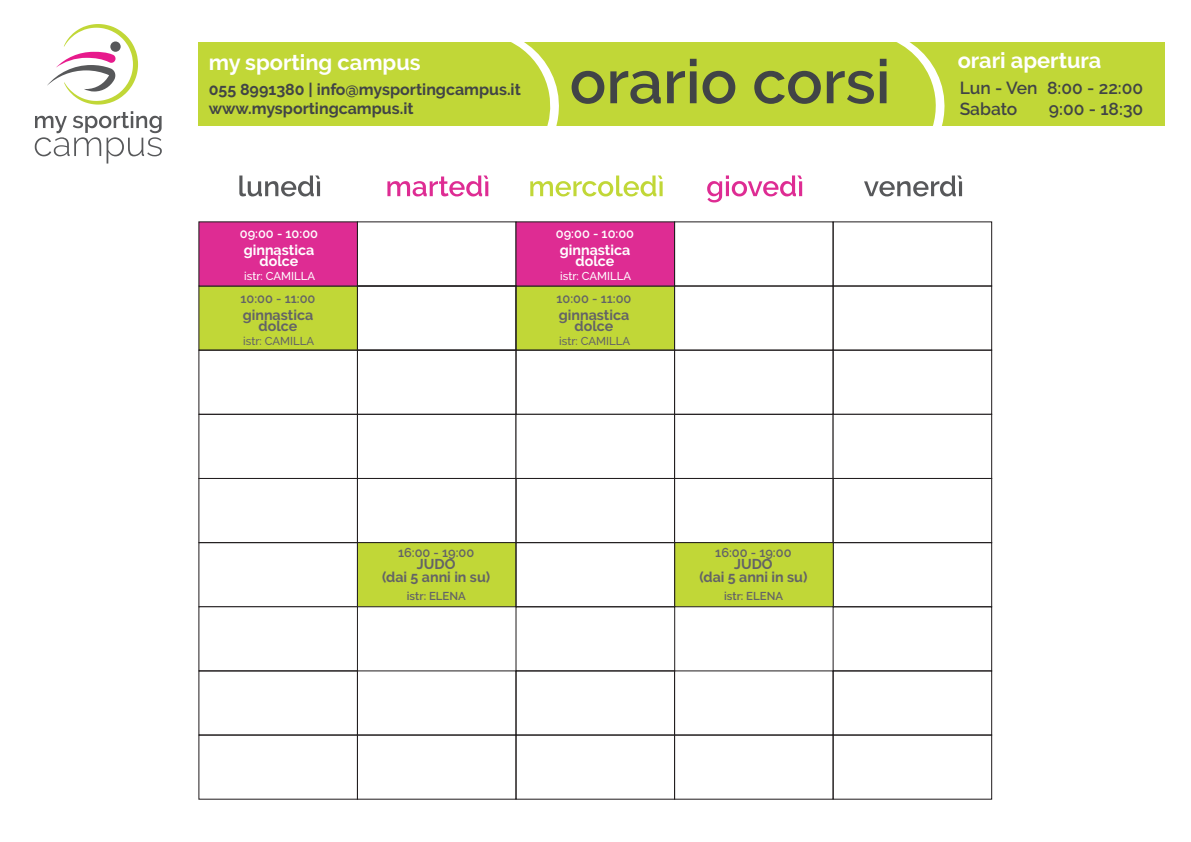
<style>
.page{position:relative;width:1191px;height:842px;background:#fff}
.page>*{position:absolute;margin:0;border:0;box-sizing:border-box;transform-origin:0 0}
.t1{font:700 21.8px "Raleway";color:#fff}
.t2{font:600 17.4px/20.9px "Raleway";color:#414446}
.t3{font:700 16px/19.1px "Raleway";color:#414446}
.t4{font:700 14.3px/11.4px "Raleway";color:#636366;text-align:center}
.t5{font:700 14.3px/11.4px "Raleway";color:#fff;text-align:center}
.t6{font:700 14.2px/12.6px "Raleway";color:#636366;text-align:center}
.t7{font:600 12.8px "Raleway";color:#636366}
.t8{font:600 12.8px "Raleway";color:#fff}
.t9{font:500 11.4px "Raleway";color:#636366}
.t10{font:500 11.4px "Raleway";color:#fff}
.t11{font:600 11.4px "Raleway";color:#636366}
</style>
<div class="page">
<div style="left:198px;top:42px;width:966px;height:84px;background:#c1d737"></div>
<svg style="left:702px;top:71px;width:33px;height:33px"></svg>
<svg style="left:754px;top:71px;width:67px;height:33px"></svg>
<svg style="left:239px;top:175px;width:81px;height:21px"></svg>
<svg style="left:387px;top:42px;width:309px;height:154px"></svg>
<svg style="left:707px;top:175px;width:95px;height:27px"></svg>
<svg style="left:827px;top:42px;width:135px;height:154px"></svg>
<div style="left:199px;top:286px;width:158px;height:64px;background:#c1d737"></div>
<div style="left:198px;top:285px;width:160px;height:66px;border:1px solid #231f20"></div>
<div style="left:515px;top:285px;width:160px;height:66px;background:#c1d737;border:1px solid #231f20"></div>
<div style="left:674px;top:285px;width:159px;height:66px;border:1px solid #231f20"></div>
<div style="left:832px;top:285px;width:160px;height:66px;border:1px solid #231f20"></div>
<div style="left:198px;top:350px;width:160px;height:65px;border:1px solid #231f20"></div>
<div style="left:198px;top:414px;width:160px;height:65px;border:1px solid #231f20"></div>
<div style="left:515px;top:350px;width:160px;height:65px;border:1px solid #231f20"></div>
<div style="left:674px;top:350px;width:159px;height:65px;border:1px solid #231f20"></div>
<div style="left:832px;top:350px;width:160px;height:65px;border:1px solid #231f20"></div>
<div style="left:198px;top:221px;width:160px;height:65px;background:#de2c93"></div>
<div style="left:516px;top:222px;width:158px;height:64px;background:#de2c93"></div>
<div style="left:674px;top:221px;width:159px;height:65px;border:1px solid #231f20"></div>
<div style="left:832px;top:221px;width:160px;height:65px;border:1px solid #231f20"></div>
<div style="left:357px;top:414px;width:159px;height:65px;border:1px solid #231f20"></div>
<div style="left:515px;top:414px;width:160px;height:65px;border:1px solid #231f20"></div>
<div style="left:674px;top:414px;width:159px;height:65px;border:1px solid #231f20"></div>
<div style="left:832px;top:414px;width:160px;height:65px;background:#fff;border:1px solid #231f20"></div>
<div style="left:198px;top:478px;width:160px;height:65px;border:1px solid #231f20"></div>
<div style="left:357px;top:478px;width:159px;height:65px;border:1px solid #231f20"></div>
<div style="left:515px;top:478px;width:160px;height:65px;border:1px solid #231f20"></div>
<div style="left:674px;top:478px;width:159px;height:65px;border:1px solid #231f20"></div>
<div style="left:832px;top:478px;width:160px;height:65px;border:1px solid #231f20"></div>
<div style="left:198px;top:542px;width:160px;height:65px;border:1px solid #231f20"></div>
<div style="left:357px;top:542px;width:159px;height:65px;background:#c1d737;border:1px solid #231f20"></div>
<div style="left:515px;top:542px;width:160px;height:65px;border:1px solid #231f20"></div>
<div style="left:832px;top:542px;width:160px;height:65px;border:1px solid #231f20"></div>
<div style="left:198px;top:606px;width:160px;height:65px;background:#fff;border:1px solid #231f20"></div>
<div style="left:515px;top:606px;width:160px;height:65px;border:1px solid #231f20"></div>
<div style="left:832px;top:606px;width:160px;height:65px;border:1px solid #231f20"></div>
<div style="left:198px;top:670px;width:160px;height:65px;border:1px solid #231f20"></div>
<div style="left:515px;top:670px;width:160px;height:65px;border:1px solid #231f20"></div>
<div style="left:832px;top:670px;width:160px;height:65px;border:1px solid #231f20"></div>
<div style="left:198px;top:734px;width:160px;height:66px;border:1px solid #231f20"></div>
<div style="left:357px;top:734px;width:159px;height:66px;border:1px solid #231f20"></div>
<div style="left:515px;top:734px;width:160px;height:66px;border:1px solid #231f20"></div>
<div style="left:674px;top:734px;width:159px;height:66px;border:1px solid #231f20"></div>
<div style="left:832px;top:734px;width:160px;height:66px;border:1px solid #231f20"></div>
<div style="left:357px;top:285px;width:159px;height:66px;border:1px solid #231f20"></div>
<div style="left:674px;top:542px;width:159px;height:65px;background:#c1d737;border:1px solid #231f20"></div>
<svg style="left:47px;top:24px;width:91px;height:81px"></svg>
<svg style="left:35px;top:111px;width:127px;height:53px"></svg>
<h1 class="t1" style="left:209px;top:50px;width:213px">my sporting campus</h1>
<h1 class="t1" style="left:957px;top:47px;width:145px">orari apertura</h1>
<p class="t3" style="left:209px;top:80px;width:314px">055 8991380 | info@mysportingcampus.it www.mysportingcampus.it</p>
<p class="t2" style="left:959px;top:78px;width:79px">Lun - Ven<br>Sabato</p>
<p class="t2" style="left:1047px;top:78px;width:98px">8:00 - 22:00<br>9:00 - 18:30</p>
<p class="t8" style="left:240px;top:226px;width:80px">09:00 - 10:00</p>
<p class="t5" style="left:244px;top:244px;width:72px">ginnastica dolce</p>
<p class="t10" style="left:244px;top:269px;width:72px">istr: CAMILLA</p>
<p class="t7" style="left:240px;top:291px;width:76px">10:00 - 11:00</p>
<p class="t4" style="left:243px;top:309px;width:72px">ginnastica dolce</p>
<p class="t9" style="left:243px;top:334px;width:72px">istr: CAMILLA</p>
<p class="t8" style="left:556px;top:226px;width:80px">09:00 - 10:00</p>
<p class="t5" style="left:560px;top:244px;width:72px">ginnastica dolce</p>
<p class="t10" style="left:560px;top:269px;width:72px">istr: CAMILLA</p>
<p class="t7" style="left:556px;top:291px;width:76px">10:00 - 11:00</p>
<p class="t4" style="left:559px;top:309px;width:72px">ginnastica dolce</p>
<p class="t9" style="left:559px;top:334px;width:72px">istr: CAMILLA</p>
<p class="t7" style="left:398px;top:545px;width:78px">16:00 - 19:00</p>
<p class="t6" style="left:382px;top:558px;width:110px">JUDO<br>(dai 5 anni in su)</p>
<p class="t11" style="left:407px;top:590px;width:60px">istr: ELENA</p>
<p class="t7" style="left:715px;top:545px;width:78px">16:00 - 19:00</p>
<p class="t6" style="left:699px;top:558px;width:110px">JUDO<br>(dai 5 anni in su)</p>
<p class="t11" style="left:724px;top:590px;width:60px">istr: ELENA</p>
</div>
